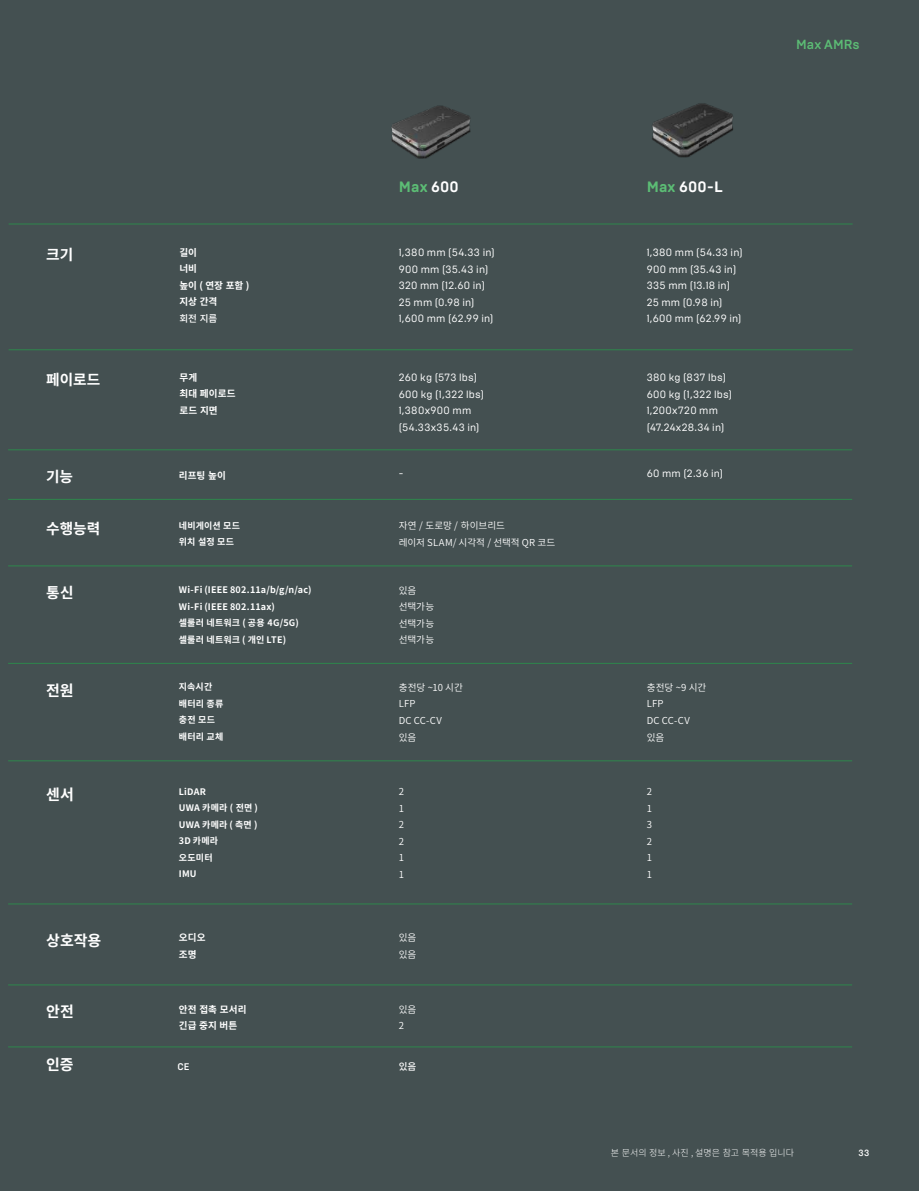
<style>
.page{position:relative;width:919px;height:1191px;background:#fff}
.page>*{position:absolute;margin:0;border:0;box-sizing:border-box;transform-origin:0 0}
.t1{font:700 15px "Source Han Sans SC";letter-spacing:-.01em;color:#fff}
.t2{font:700 15px "Brutal Type";letter-spacing:.01em;color:#fff}
.t3{font:700 15px "Brutal Type";letter-spacing:.01em;color:#5cbd75}
.t4{font:700 14.7px "Source Han Sans SC";letter-spacing:-.005em;color:#fff}
.t5{font:500 13.2px "Brutal Type";letter-spacing:.005em;color:#5cbd75}
.t6{font:10.5px/16.5px "Brutal Type";letter-spacing:.03em;color:#fff}
.t7{font:9.6px/16.5px "Source Han Sans SC";color:#fff}
.t8{font:700 9.6px/16.5px "Source Han Sans SC";letter-spacing:.005em;color:#fff}
.t9{font:9.6px/16.5px "Source Han Sans SC";letter-spacing:.02em;color:#fff}
.t10{font:500 9.6px "Source Han Sans SC";color:#fff}
.t11{font:500 9.6px "Brutal Type";color:#fff}
.t12{font:700 9px/16.5px "Source Han Sans SC";letter-spacing:.02em;color:#fff}
.t13{font:300 9px "Source Han Sans SC";color:#fff}
.t14{font:500 9px "Brutal Type";color:#fff}
.s1{color:#fff}
.s2{color:#5cbd75}
</style>
<div class="page">
<div style="left:0;top:0;width:918px;height:1191px;background:#445051"></div>
<hr style="left:9px;top:349px;width:843px;height:1px;background:#2e874c">
<hr style="left:8px;top:449px;width:844px;height:1px;background:#2e874c">
<hr style="left:8px;top:499px;width:844px;height:1px;background:#2e874c">
<hr style="left:8px;top:565px;width:844px;height:1px;background:#2e874c">
<hr style="left:8px;top:663px;width:844px;height:1px;background:#2e874c">
<hr style="left:8px;top:760px;width:844px;height:1px;background:#2e874c">
<hr style="left:8px;top:903px;width:844px;height:1px;background:#2e874c">
<hr style="left:8px;top:984px;width:844px;height:1px;background:#2e874c">
<hr style="left:8px;top:1046px;width:844px;height:1px;background:#2e874c">
<hr style="left:9px;top:224px;width:843px;height:1px;background:#2e874c">
<img style="left:391px;top:105px;width:80px;height:54px">
<img style="left:652px;top:103px;width:81px;height:55px">
<h1 class="t3" style="left:398px;top:178px;width:62px">Max <span class="s1">600</span></h1>
<h1 class="t2" style="left:646px;top:178px;width:77px"><span class="s2">Max</span> 600-L</h1>
<h2 class="t4" style="left:46px;top:247px;width:29px">크기</h2>
<p class="t8" style="left:179px;top:244px;width:72px">길이<br>너비<br>높이 ( 연장 포함 ) 지상 간격</p>
<p class="t10" style="left:179px;top:313px;width:40px">회전 지름</p>
<p class="t6" style="left:398px;top:244px;width:97px">1,380 mm (54.33 in)<br>900 mm (35.43 in)<br>320 mm (12.60 in)<br>25 mm (0.98 in)<br>1,600 mm (62.99 in)</p>
<p class="t6" style="left:646px;top:244px;width:97px">1,380 mm (54.33 in)<br>900 mm (35.43 in)<br>335 mm (13.18 in)<br>25 mm (0.98 in)<br>1,600 mm (62.99 in)</p>
<h2 class="t4" style="left:46px;top:371px;width:56px">페이로드</h2>
<p class="t8" style="left:179px;top:369px;width:58px">무게<br>최대 페이로드 로드 지면</p>
<p class="t6" style="left:398px;top:369px;width:87px">260 kg (573 lbs)<br>600 kg (1,322 lbs)<br>1,380x900 mm (54.33x35.43 in)</p>
<p class="t6" style="left:646px;top:369px;width:87px">380 kg (837 lbs)<br>600 kg (1,322 lbs)<br>1,200x720 mm (47.24x28.34 in)</p>
<h2 class="t4" style="left:46px;top:468px;width:28px">기능</h2>
<p class="t8" style="left:179px;top:467px;width:49px">리프팅 높이</p>
<p class="t6" style="left:398px;top:465px;width:6px">-</p>
<p class="t6" style="left:646px;top:465px;width:78px">60 mm (2.36 in)</p>
<h2 class="t4" style="left:46px;top:520px;width:56px">수행능력</h2>
<p class="t12" style="left:179px;top:517px;width:63px">네비게이션 모드 위치 설정 모드</p>
<p class="t7" style="left:398px;top:518px;width:158px">자연 / 도로망 / 하이브리드<br>레이저 SLAM/ 시각적 / 선택적 QR 코드</p>
<h2 class="t4" style="left:46px;top:584px;width:29px">통신</h2>
<h1 class="t1" style="left:46px;top:682px;width:29px">전원</h1>
<p class="t12" style="left:179px;top:581px;width:134px">Wi-Fi (IEEE 802.11a/b/g/n/ac)<br>Wi-Fi (IEEE 802.11ax)<br>셀룰러 네트워크 ( 공용 4G/5G) 셀룰러 네트워크 ( 개인 LTE)</p>
<p class="t12" style="left:179px;top:679px;width:46px">지속시간 배터리 종류 충전 모드 배터리 교체</p>
<p class="t7" style="left:398px;top:582px;width:37px">있음 선택가능 선택가능 선택가능</p>
<p class="t7" style="left:398px;top:679px;width:66px">충전당 ~10 시간<br>LFP<br>DC CC-CV<br>있음</p>
<p class="t9" style="left:646px;top:679px;width:61px">충전당 ~9 시간<br>LFP<br>DC CC-CV 있음</p>
<h1 class="t1" style="left:46px;top:786px;width:29px">센서</h1>
<p class="t12" style="left:179px;top:783px;width:81px">LiDAR<br>UWA 카메라 ( 전면 )<br>UWA 카메라 ( 측면 )<br>3D 카메라<br>오도미터<br>IMU</p>
<p class="t7" style="left:398px;top:783px;width:7px;text-align:justify">2<br>1<br>2<br>2<br>1<br>1</p>
<p class="t7" style="left:646px;top:783px;width:7px;text-align:justify">2<br>1<br>3<br>2<br>1<br>1</p>
<h1 class="t1" style="left:46px;top:932px;width:57px">상호작용</h1>
<p class="t8" style="left:179px;top:929px;width:28px">오디오 조명</p>
<p class="t7" style="left:398px;top:929px;width:19px">있음 있음</p>
<h1 class="t1" style="left:46px;top:1003px;width:29px">안전</h1>
<p class="t8" style="left:179px;top:1001px;width:69px">안전 접촉 모서리 긴급 중지 버튼</p>
<p class="t7" style="left:398px;top:1001px;width:19px">있음<br>2</p>
<h1 class="t1" style="left:46px;top:1056px;width:29px">인증</h1>
<p class="t11" style="left:177px;top:1060px;width:14px">CE</p>
<p class="t10" style="left:398px;top:1061px;width:19px">있음</p>
<p class="t5" style="left:796px;top:36px;width:65px">Max AMRs</p>
<p class="t13" style="left:611px;top:1148px;width:184px">본 문서의 정보 , 사진 , 설명은 참고 목적용 입니다</p>
<p class="t14" style="left:858px;top:1147px;width:12px">33</p>
</div>
